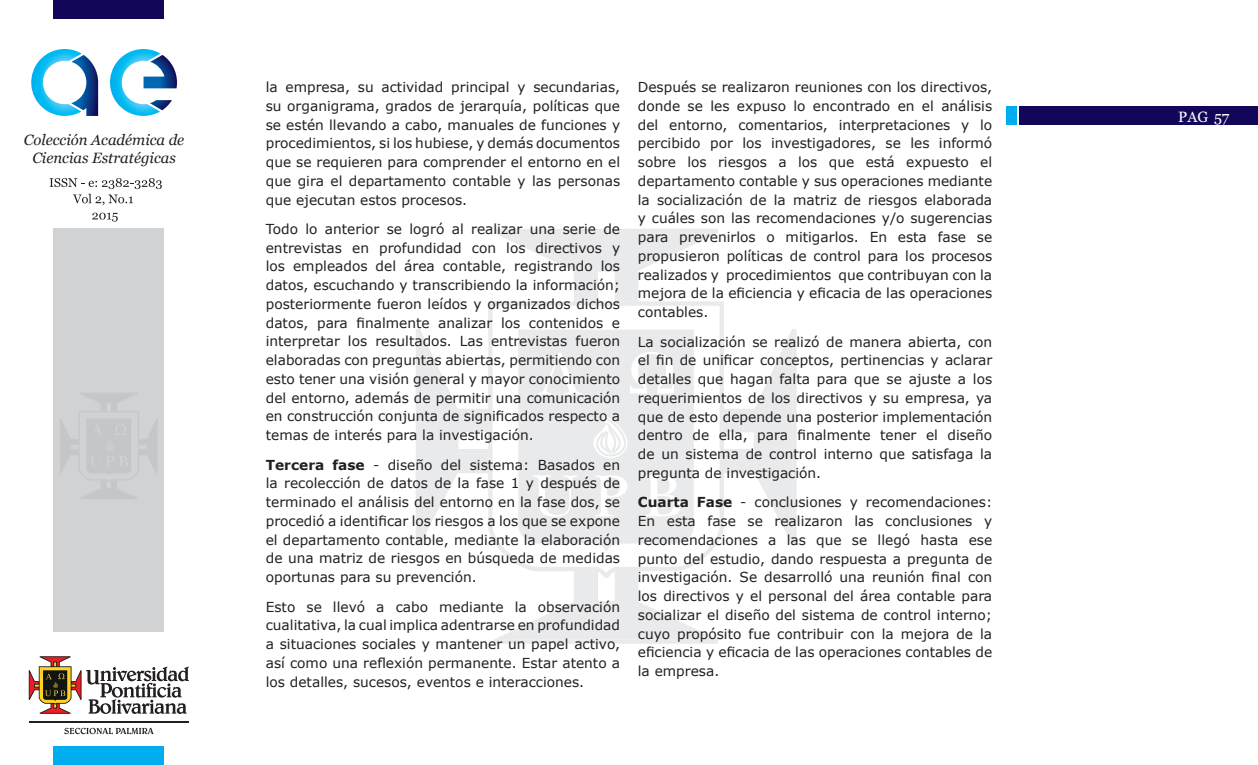
<style>
.page{position:relative;width:1258px;height:765px;background:#fff}
.page>*{position:absolute;margin:0;border:0;box-sizing:border-box;transform-origin:0 0}
.t1{font:15px "Georgia";color:#fff}
.t2{font:italic 14.88px/17.9px "Georgia";color:#231f20;text-align:center}
.t3{font:13.75px/18.8px "Verdana";color:#231f20;text-align:justify}
.s1{font-weight:700}
</style>
<div class="page">
<svg style="left:31px;top:49px;width:67px;height:67px"></svg>
<svg style="left:110px;top:49px;width:67px;height:67px"></svg>
<div style="left:54px;top:229px;width:110px;height:403px;background:#d1d2d4"></div>
<div style="left:54px;top:0;width:110px;height:18px;background:#110658"></div>
<div style="left:1020px;top:107px;width:238px;height:18px;background:#110658"></div>
<div style="left:1006px;top:107px;width:10px;height:18px;background:#00aeef"></div>
<div style="left:54px;top:747px;width:110px;height:18px;background:#00aeef"></div>
<svg style="left:29px;top:656px;width:160px;height:58px"></svg>
<svg style="left:64px;top:728px;width:90px;height:6px"></svg>
<hr style="left:29px;top:721px;width:160px;height:1px;background:#231f20">
<svg style="left:60px;top:393px;width:97px;height:106px"></svg>
<svg style="left:416px;top:229px;width:380px;height:415px"></svg>
<svg style="left:518px;top:330px;width:176px;height:222px;background:#ebeced"></svg>
<svg style="left:657px;top:477px;width:16px;height:37px"></svg>
<svg style="left:551px;top:360px;width:13px;height:17px"></svg>
<svg style="left:92px;top:213px;width:26px;height:9px"></svg>
<svg style="left:50px;top:178px;width:112px;height:27px"></svg>
<p class="t2" style="left:24px;top:131px;width:162px">Colección Académica de<br>Ciencias Estratégicas</p>
<p class="t3" style="left:266px;top:77px;width:356px">la empresa, su actividad principal y secundarias, su organigrama, grados de jerarquía, políticas que se estén llevando a cabo, manuales de funciones y procedimientos, si los hubiese, y demás documentos que se requieren para comprender el entorno en el que gira el departamento contable y las personas que ejecutan estos procesos.</p>
<p class="t3" style="left:266px;top:219px;width:356px">Todo lo anterior se logró al realizar una serie de entrevistas en profundidad con los directivos y los empleados del área contable, registrando los datos, escuchando y transcribiendo la información; posteriormente fueron leídos y organizados dichos datos, para finalmente analizar los contenidos e interpretar los resultados. Las entrevistas fueron elaboradas con preguntas abiertas, permitiendo con esto tener una visión general y mayor conocimiento del entorno, además de permitir una comunicación en construcción conjunta de significados respecto a temas de interés para la investigación.</p>
<p class="t3" style="left:266px;top:455px;width:356px"><span class="s1">Tercera fase</span> - diseño del sistema: Basados en la recolección de datos de la fase 1 y después de terminado el análisis del entorno en la fase dos, se procedió a identificar los riesgos a los que se expone el departamento contable, mediante la elaboración de una matriz de riesgos en búsqueda de medidas oportunas para su prevención.</p>
<p class="t3" style="left:266px;top:597px;width:356px">Esto se llevó a cabo mediante la observación cualitativa, la cual implica adentrarse en profundidad a situaciones sociales y mantener un papel activo, así como una reflexión permanente. Estar atento a los detalles, sucesos, eventos e interacciones.</p>
<p class="t3" style="left:638px;top:78px;width:356px">Después se realizaron reuniones con los directivos, donde se les expuso lo encontrado en el análisis del entorno, comentarios, interpretaciones y lo percibido por los investigadores, se les informó sobre los riesgos a los que está expuesto el departamento contable y sus operaciones mediante la socialización de la matriz de riesgos elaborada y cuáles son las recomendaciones y/o sugerencias para prevenirlos o mitigarlos. En esta fase se propusieron políticas de control para los procesos realizados y procedimientos que contribuyan con la mejora de la eficiencia y eficacia de las operaciones contables.</p>
<p class="t3" style="left:638px;top:332px;width:356px">La socialización se realizó de manera abierta, con el fin de unificar conceptos, pertinencias y aclarar detalles que hagan falta para que se ajuste a los requerimientos de los directivos y su empresa, ya que de esto depende una posterior implementación dentro de ella, para finalmente tener el diseño de un sistema de control interno que satisfaga la pregunta de investigación.</p>
<p class="t3" style="left:638px;top:493px;width:356px"><span class="s1">Cuarta Fase</span> - conclusiones y recomendaciones:<br>En esta fase se realizaron las conclusiones y recomendaciones a las que se llegó hasta ese punto del estudio, dando respuesta a pregunta de investigación. Se desarrolló una reunión final con los directivos y el personal del área contable para socializar el diseño del sistema de control interno; cuyo propósito fue contribuir con la mejora de la eficiencia y eficacia de las operaciones contables de la empresa.</p>
<p class="t1" style="left:1178px;top:107px;width:53px">PAG 57</p>
</div>
